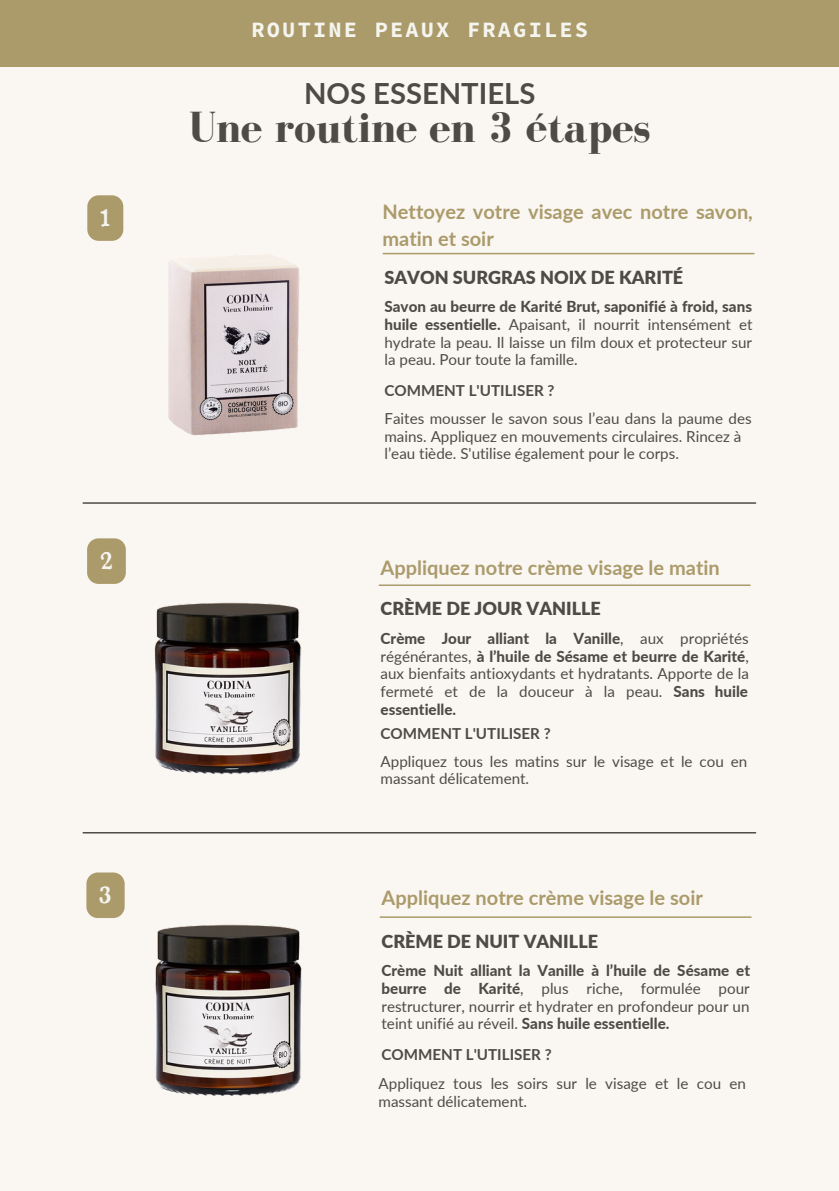
<style>
.page{position:relative;width:839px;height:1191px;background:#fff}
.page>*{position:absolute;margin:0;border:0;box-sizing:border-box;transform-origin:0 0}
.t1{font:700 44px "Bodoni FLF";color:#4e4a48}
.t2{font:32.2px "Chenier";color:#f5f5ef}
.t3{font:700 29.2px "Lato";color:#4e4a48}
.t4{font:700 22px "Source Code Pro";letter-spacing:.1em;color:#f5f5ef}
.t5{font:700 20px/27px "Lato";color:#ab9a6a}
.t6{font:900 18px "Lato";color:#4e4a48}
.t7{font:15.2px/17.8px "Lato";color:#4e4a48}
.t8{font:700 15.2px "Lato";color:#4e4a48}
.s1{font-weight:800}
</style>
<div class="page">
<div style="left:0;top:66px;width:838px;height:1125px;background:#faf7f3"></div>
<hr style="left:83px;top:832px;width:672px;height:2px;background:#4e4a48">
<hr style="left:83px;top:502px;width:672px;height:2px;background:#4e4a48">
<hr style="left:383px;top:253px;width:371px;height:1px;background:#ab9a6a">
<img style="left:83px;top:195px;width:299px;height:264px">
<div style="left:0;top:0;width:838px;height:66px;background:#ab9a6a"></div>
<div style="left:87px;top:538px;width:39px;height:46px;background:#ab9a6a;border-radius:11px"></div>
<hr style="left:379px;top:584px;width:371px;height:2px;background:#ab9a6a">
<img style="left:86px;top:547px;width:321px;height:237px">
<img style="left:87px;top:880px;width:321px;height:225px">
<hr style="left:380px;top:916px;width:371px;height:2px;background:#ab9a6a">
<div style="left:86px;top:873px;width:39px;height:45px;background:#ab9a6a;border-radius:11px"></div>
<h2 class="t2" style="left:100px;top:202px;width:11px">1</h2>
<h2 class="t2" style="left:100px;top:545px;width:14px">2</h2>
<h2 class="t2" style="left:99px;top:879px;width:14px">3</h2>
<h3 class="t4" style="left:251px;top:15px;width:338px">ROUTINE PEAUX FRAGILES</h3>
<h3 class="t3" style="left:304px;top:75px;width:233px">NOS ESSENTIELS</h3>
<h1 class="t1" style="left:189px;top:104px;width:463px">Une routine en 3 étapes</h1>
<h3 class="t5" style="left:382px;top:198px;width:372px">Nettoyez votre visage avec notre savon, matin et soir</h3>
<p class="t6" style="left:384px;top:266px;width:300px">SAVON SURGRAS NOIX DE KARITÉ</p>
<p class="t7" style="left:384px;top:297px;width:369px;text-align:justify"><span class="s1">Savon au beurre de Karité Brut, saponifié à froid, sans huile essentielle.</span> Apaisant, il nourrit intensément et hydrate la peau. Il laisse un film doux et protecteur sur la peau. Pour toute la famille.</p>
<p class="t8" style="left:384px;top:381px;width:172px">COMMENT L'UTILISER ?</p>
<p class="t7" style="left:384px;top:409px;width:368px">Faites mousser le savon sous l’eau dans la paume des mains. Appliquez en mouvements circulaires. Rincez à l’eau tiède. S'utilise également pour le corps.</p>
<h3 class="t5" style="left:380px;top:554px;width:341px">Appliquez notre crème visage le matin</h3>
<p class="t6" style="left:380px;top:597px;width:222px">CRÈME DE JOUR VANILLE</p>
<p class="t7" style="left:380px;top:629px;width:370px;text-align:justify"><span class="s1">Crème Jour alliant la Vanille</span>, aux propriétés régénérantes, <span class="s1">à l’huile de Sésame et beurre de Karité</span>, aux bienfaits antioxydants et hydratants. Apporte de la fermeté et de la douceur à la peau. <span class="s1">Sans huile essentielle.</span></p>
<p class="t8" style="left:380px;top:724px;width:172px">COMMENT L'UTILISER ?</p>
<p class="t7" style="left:380px;top:752px;width:368px">Appliquez tous les matins sur le visage et le cou en massant délicatement.</p>
<h3 class="t5" style="left:381px;top:884px;width:323px">Appliquez notre crème visage le soir</h3>
<p class="t6" style="left:381px;top:930px;width:218px">CRÈME DE NUIT VANILLE</p>
<p class="t7" style="left:381px;top:962px;width:370px;text-align:justify"><span class="s1">Crème Nuit alliant la Vanille à l’huile de Sésame et beurre de Karité</span>, plus riche, formulée pour restructurer, nourrir et hydrater en profondeur pour un teint unifié au réveil. <span class="s1">Sans huile essentielle.</span></p>
<p class="t8" style="left:381px;top:1045px;width:172px">COMMENT L'UTILISER ?</p>
<p class="t7" style="left:378px;top:1075px;width:369px">Appliquez tous les soirs sur le visage et le cou en massant délicatement.</p>
</div>
